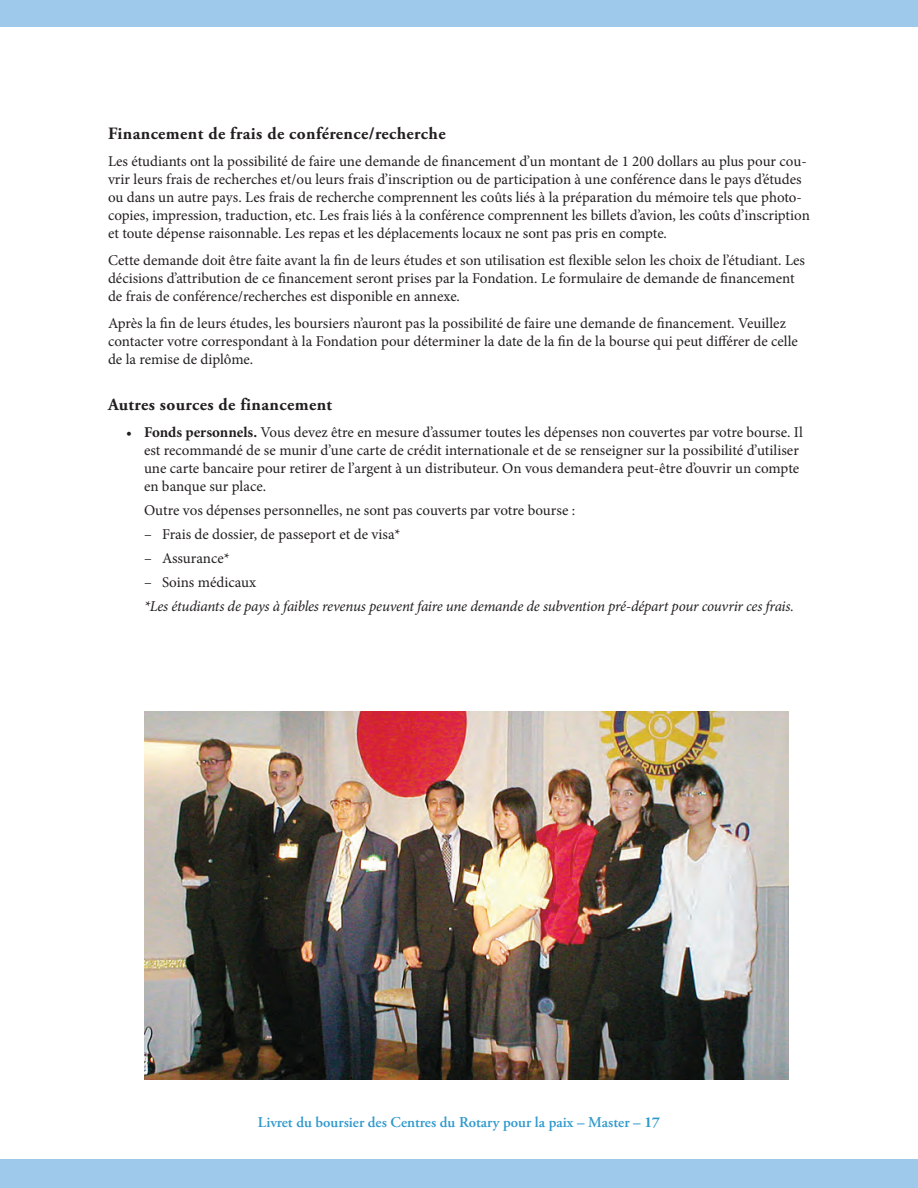
<style>
.page{position:relative;width:918px;height:1188px;background:#fff}
.page>*{position:absolute;margin:0;border:0;box-sizing:border-box;transform-origin:0 0}
.t1{font:700 17.25px "Adobe Garamond Pro";letter-spacing:.025em;color:#231f20}
.t2{font:15px/18px "Minion Pro";color:#231f20}
.t3{font:italic 15px "Minion Pro";letter-spacing:-.02em;color:#231f20}
.t4{font:600 15px "Adobe Garamond Pro";color:#2f99cd}
.s1{font-weight:700}
</style>
<div class="page">
<img style="left:144px;top:711px;width:645px;height:369px">
<div style="left:0;top:0;width:918px;height:27px;background:#9fc9eb"></div>
<div style="left:0;top:1160px;width:918px;height:28px;background:#9fc9eb"></div>
<p class="t1" style="left:108px;top:123px;width:339px">Financement de frais de conférence/recherche</p>
<p class="t2" style="left:108px;top:152px;width:703px">Les étudiants ont la possibilité de faire une demande de financement d’un montant de 1 200 dollars au plus pour cou&shy;vrir leurs frais de recherches et/ou leurs frais d’inscription ou de participation à une conférence dans le pays d’études ou dans un autre pays. Les frais de recherche comprennent les coûts liés à la préparation du mémoire tels que photo&shy;copies, impression, traduction, etc. Les frais liés à la conférence comprennent les billets d’avion, les coûts d’inscription et toute dépense raisonnable. Les repas et les déplacements locaux ne sont pas pris en compte.</p>
<p class="t2" style="left:108px;top:251px;width:699px">Cette demande doit être faite avant la fin de leurs études et son utilisation est flexible selon les choix de l’étudiant. Les décisions d’attribution de ce financement seront prises par la Fondation. Le formulaire de demande de financement de frais de conférence/recherches est disponible en annexe.</p>
<p class="t2" style="left:108px;top:314px;width:691px">Après la fin de leurs études, les boursiers n’auront pas la possibilité de faire une demande de financement. Veuillez contacter votre correspondant à la Fondation pour déterminer la date de la fin de la bourse qui peut différer de celle de la remise de diplôme.</p>
<p class="t1" style="left:108px;top:394px;width:226px">Autres sources de financement</p>
<p class="t2" style="left:144px;top:423px;width:660px;text-indent:-18px">• <span class="s1">Fonds personnels.</span> Vous devez être en mesure d’assumer toutes les dépenses non couvertes par votre bourse. Il est recommandé de se munir d’une carte de crédit internationale et de se renseigner sur la possibilité d’utiliser une carte bancaire pour retirer de l’argent à un distributeur. On vous demandera peut-être d’ouvrir un compte en banque sur place.</p>
<p class="t2" style="left:144px;top:501px;width:433px">Outre vos dépenses personnelles, ne sont pas couverts par votre bourse :</p>
<p class="t2" style="left:144px;top:525px;width:258px">– Frais de dossier, de passeport et de visa*</p>
<p class="t2" style="left:144px;top:549px;width:87px">– Assurance*</p>
<p class="t2" style="left:144px;top:573px;width:114px">– Soins médicaux</p>
<p class="t3" style="left:144px;top:596px;width:652px">*Les étudiants de pays à faibles revenus peuvent faire une demande de subvention pré-départ pour couvrir ces frais.</p>
<p class="t4" style="left:258px;top:1113px;width:404px">Livret du boursier des Centres du Rotary pour la paix – Master – <span class="s1">17</span></p>
</div>
